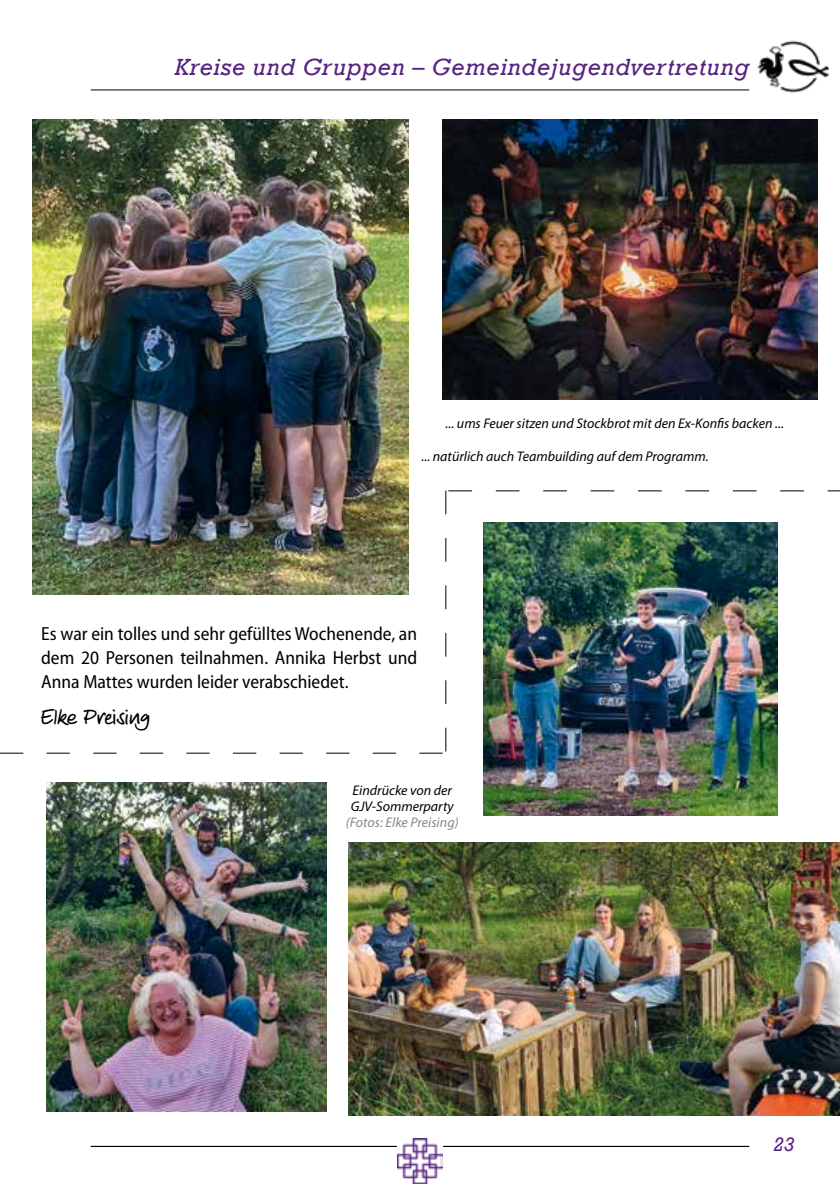
<style>
.page{position:relative;width:840px;height:1191px;background:#fff}
.page>*{position:absolute;margin:0;border:0;box-sizing:border-box;transform-origin:0 0}
.t1{font:italic 24px "Rockwell";letter-spacing:.03em;color:#572381}
.t2{font:22px "Veneto Handwriting Pro";color:#000}
.t3{font:italic 20px "Rockwell";color:#572381}
.t4{font:semi-condensed 19px/24px "Myriad Pro";color:#000;text-align:justify}
.t5{font:italic 14px/16px "Myriad Pro";color:#000}
.t6{font:italic 14px "Myriad Pro";color:#87888a}
</style>
<div class="page">
<hr style="left:91px;top:89px;width:657px;height:1px;background:#000">
<hr style="left:91px;top:1145px;width:657px;height:1px;background:#000">
<img style="left:757px;top:40px;width:71px;height:53px">
<img style="left:397px;top:1138px;width:45px;height:45px">
<img style="left:442px;top:119px;width:374px;height:281px">
<img style="left:33px;top:119px;width:375px;height:371px">
<img style="left:47px;top:782px;width:279px;height:329px">
<img style="left:348px;top:842px;width:491px;height:274px">
<img style="left:483px;top:754px;width:294px;height:61px">
<img style="left:0;top:490px;width:839px;height:264px">
<h1 class="t1" style="left:175px;top:53px;width:575px">Kreise und Gruppen – Gemeindejugendvertretung</h1>
<p class="t5" style="left:445px;top:415px;width:340px">... ums Feuer sitzen und Stockbrot mit den Ex-Konfis backen ...</p>
<p class="t5" style="left:421px;top:448px;width:289px">... natürlich auch Teambuilding auf dem Programm.</p>
<h3 class="t4" style="left:41px;top:621px;width:377px">Es war ein tolles und sehr gefülltes Wochenende, an dem 20 Personen teilnahmen. Annika Herbst und Anna Mattes wurden leider verabschiedet.</h3>
<h2 class="t2" style="left:41px;top:704px;width:110px">Elke Preising</h2>
<p class="t5" style="left:350px;top:781px;width:104px">Eindrücke von der<br>GJV-Sommerparty</p>
<p class="t6" style="left:345px;top:813px;width:114px">(Fotos: Elke Preising)</p>
<h3 class="t3" style="left:772px;top:1132px;width:23px">23</h3>
</div>
